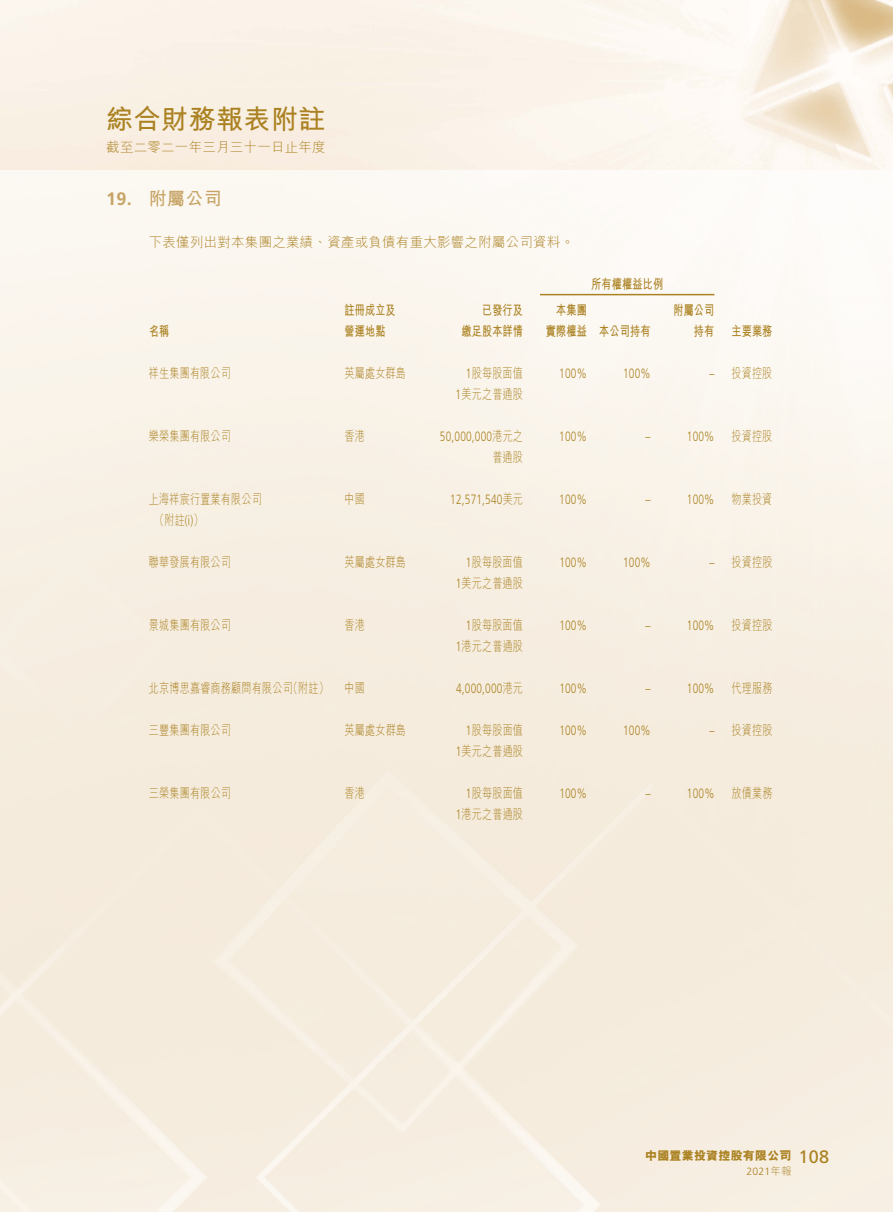
<style>
.page{position:relative;width:893px;height:1212px;background:#fff}
.page>*{position:absolute;margin:0;border:0;box-sizing:border-box;transform-origin:0 0}
.t1{font:700 27px "M Hei HK";letter-spacing:.015em;color:#ab8222}
.t2{font:700 18px "M Hei HK";color:#c7a464}
.t3{font:18px "Frutiger LT Std";color:#ab8222}
.t4{font:700 18px "Frutiger LT Std";color:#c7a464}
.t5{font:300 13.5px/21px "M Hei HK";letter-spacing:.015em;color:#ab8222;scale:.75 1}
.t6{font:300 13.5px "Frutiger LT Std";letter-spacing:.015em;color:#ab8222;scale:.75 1}
.t7{font:700 13.5px/21px "M Hei HK";letter-spacing:.015em;color:#ab8222;scale:.75 1}
.t8{font:300 13.5px "M Hei HK";letter-spacing:.015em;color:#ab8222}
.t9{font:800 12px "M Hei HK";letter-spacing:.02em;color:#ab8222}
.t10{font:300 10.5px "Frutiger LT Std";color:#ab8222}
.s1{font-family:"Frutiger LT Std"}
.s2{font-family:"M Hei HK"}
</style>
<div class="page">
<div style="left:0;top:170px;width:893px;height:1042px;background:linear-gradient(to bottom,#fbf6ef,#f3e9d9)"></div>
<hr style="left:540px;top:294px;width:174px;height:1px;background:#ab8222">
<h1 class="t1" style="left:106px;top:99px;width:221px">綜合財務報表附註</h1>
<p class="t8" style="left:106px;top:138px;width:221px">截至二零二一年三月三十一日止年度</p>
<h2 class="t4" style="left:106px;top:188px;width:27px">19.</h2>
<h2 class="t2" style="left:149px;top:185px;width:74px">附屬公司</h2>
<p class="t8" style="left:149px;top:233px;width:427px">下表僅列出對本集團之業績、資產或負債有重大影響之附屬公司資料。</p>
<p class="t7" style="left:591px;top:273px;width:97px">所有權權益比例</p>
<p class="t7" style="left:149px;top:319px;width:29px">名稱</p>
<p class="t7" style="left:344px;top:298px;width:70px">註冊成立及營運地點</p>
<p class="t7" style="left:461px;top:298px;width:84px;text-align:right">已發行及<br>繳足股本詳情</p>
<p class="t7" style="left:556px;top:298px;width:42px">本集團</p>
<p class="t7" style="left:546px;top:319px;width:56px">實際權益</p>
<p class="t7" style="left:599px;top:319px;width:70px">本公司持有</p>
<p class="t7" style="left:673px;top:298px;width:56px">附屬公司</p>
<p class="t7" style="left:694px;top:319px;width:29px">持有</p>
<p class="t7" style="left:731px;top:319px;width:56px">主要業務</p>
<p class="t5" style="left:149px;top:362px;width:111px">祥生集團有限公司</p>
<p class="t5" style="left:344px;top:362px;width:84px">英屬處女群島</p>
<p class="t5" style="left:466px;top:362px;width:78px"><span class="s1">1</span>股每股面值</p>
<p class="t6" style="left:559px;top:365px;width:38px">100%</p>
<p class="t6" style="left:623px;top:365px;width:38px">100%</p>
<p class="t6" style="left:709px;top:365px;width:8px">–</p>
<p class="t5" style="left:731px;top:362px;width:56px">投資控股</p>
<p class="t5" style="left:456px;top:383px;width:91px"><span class="s1">1</span>美元之普通股</p>
<p class="t5" style="left:149px;top:425px;width:111px">樂榮集團有限公司</p>
<p class="t5" style="left:344px;top:425px;width:29px">香港</p>
<p class="t6" style="left:440px;top:428px;width:112px">50,000,000<span class="s2">港元之</span></p>
<p class="t6" style="left:559px;top:428px;width:38px">100%</p>
<p class="t6" style="left:646px;top:428px;width:8px">–</p>
<p class="t6" style="left:687px;top:428px;width:38px">100%</p>
<p class="t5" style="left:731px;top:425px;width:56px">投資控股</p>
<p class="t5" style="left:492px;top:446px;width:42px">普通股</p>
<p class="t5" style="left:154px;top:488px;width:145px;text-indent:-5px">上海祥宸行置業有限公司（附註 (<span class="s1">(i(</span></p>
<p class="t5" style="left:731px;top:488px;width:56px">物業投資</p>
<p class="t6" style="left:450px;top:491px;width:99px">12,571,540<span class="s2">美元</span></p>
<p class="t5" style="left:344px;top:488px;width:29px">中國</p>
<p class="t6" style="left:559px;top:491px;width:38px">100%</p>
<p class="t6" style="left:687px;top:491px;width:38px">100%</p>
<p class="t6" style="left:646px;top:491px;width:8px">–</p>
<p class="t5" style="left:149px;top:551px;width:111px">聯華發展有限公司</p>
<p class="t5" style="left:344px;top:551px;width:84px">英屬處女群島</p>
<p class="t5" style="left:466px;top:551px;width:78px"><span class="s1">1</span>股每股面值</p>
<p class="t6" style="left:559px;top:554px;width:38px">100%</p>
<p class="t6" style="left:623px;top:554px;width:38px">100%</p>
<p class="t6" style="left:709px;top:554px;width:8px">–</p>
<p class="t5" style="left:731px;top:551px;width:56px">投資控股</p>
<p class="t5" style="left:456px;top:572px;width:91px"><span class="s1">1</span>美元之普通股</p>
<p class="t5" style="left:149px;top:614px;width:111px">景城集團有限公司</p>
<p class="t5" style="left:344px;top:614px;width:29px">香港</p>
<p class="t5" style="left:466px;top:614px;width:78px"><span class="s1">1</span>股每股面值</p>
<p class="t6" style="left:559px;top:617px;width:38px">100%</p>
<p class="t6" style="left:646px;top:617px;width:8px">–</p>
<p class="t6" style="left:687px;top:617px;width:38px">100%</p>
<p class="t5" style="left:731px;top:614px;width:56px">投資控股</p>
<p class="t5" style="left:456px;top:635px;width:91px"><span class="s1">1</span>港元之普通股</p>
<p class="t5" style="left:288px;top:677px;width:56px">（附註）</p>
<p class="t5" style="left:149px;top:677px;width:193px">北京博思嘉睿商務顧問有限公司</p>
<p class="t5" style="left:344px;top:677px;width:29px">中國</p>
<p class="t6" style="left:456px;top:680px;width:91px">4,000,000<span class="s2">港元</span></p>
<p class="t6" style="left:559px;top:680px;width:38px">100%</p>
<p class="t6" style="left:646px;top:680px;width:8px">–</p>
<p class="t6" style="left:687px;top:680px;width:38px">100%</p>
<p class="t5" style="left:731px;top:677px;width:56px">代理服務</p>
<p class="t5" style="left:149px;top:719px;width:111px">三豐集團有限公司</p>
<p class="t5" style="left:344px;top:719px;width:84px">英屬處女群島</p>
<p class="t5" style="left:466px;top:719px;width:78px"><span class="s1">1</span>股每股面值</p>
<p class="t6" style="left:559px;top:722px;width:38px">100%</p>
<p class="t6" style="left:623px;top:722px;width:38px">100%</p>
<p class="t6" style="left:709px;top:722px;width:8px">–</p>
<p class="t5" style="left:731px;top:719px;width:56px">投資控股</p>
<p class="t5" style="left:456px;top:740px;width:91px"><span class="s1">1</span>美元之普通股</p>
<p class="t5" style="left:149px;top:782px;width:111px">三榮集團有限公司</p>
<p class="t5" style="left:344px;top:782px;width:29px">香港</p>
<p class="t5" style="left:466px;top:782px;width:78px"><span class="s1">1</span>股每股面值</p>
<p class="t6" style="left:559px;top:785px;width:38px">100%</p>
<p class="t6" style="left:646px;top:785px;width:8px">–</p>
<p class="t6" style="left:687px;top:785px;width:38px">100%</p>
<p class="t5" style="left:731px;top:782px;width:56px">放債業務</p>
<p class="t5" style="left:456px;top:803px;width:91px"><span class="s1">1</span>港元之普通股</p>
<p class="t9" style="left:645px;top:1147px;width:148px">中國置業投資控股有限公司</p>
<p class="t10" style="left:746px;top:1165px;width:47px">2021<span class="s2">年報</span></p>
<h2 class="t3" style="left:799px;top:1146px;width:32px">108</h2>
</div>
